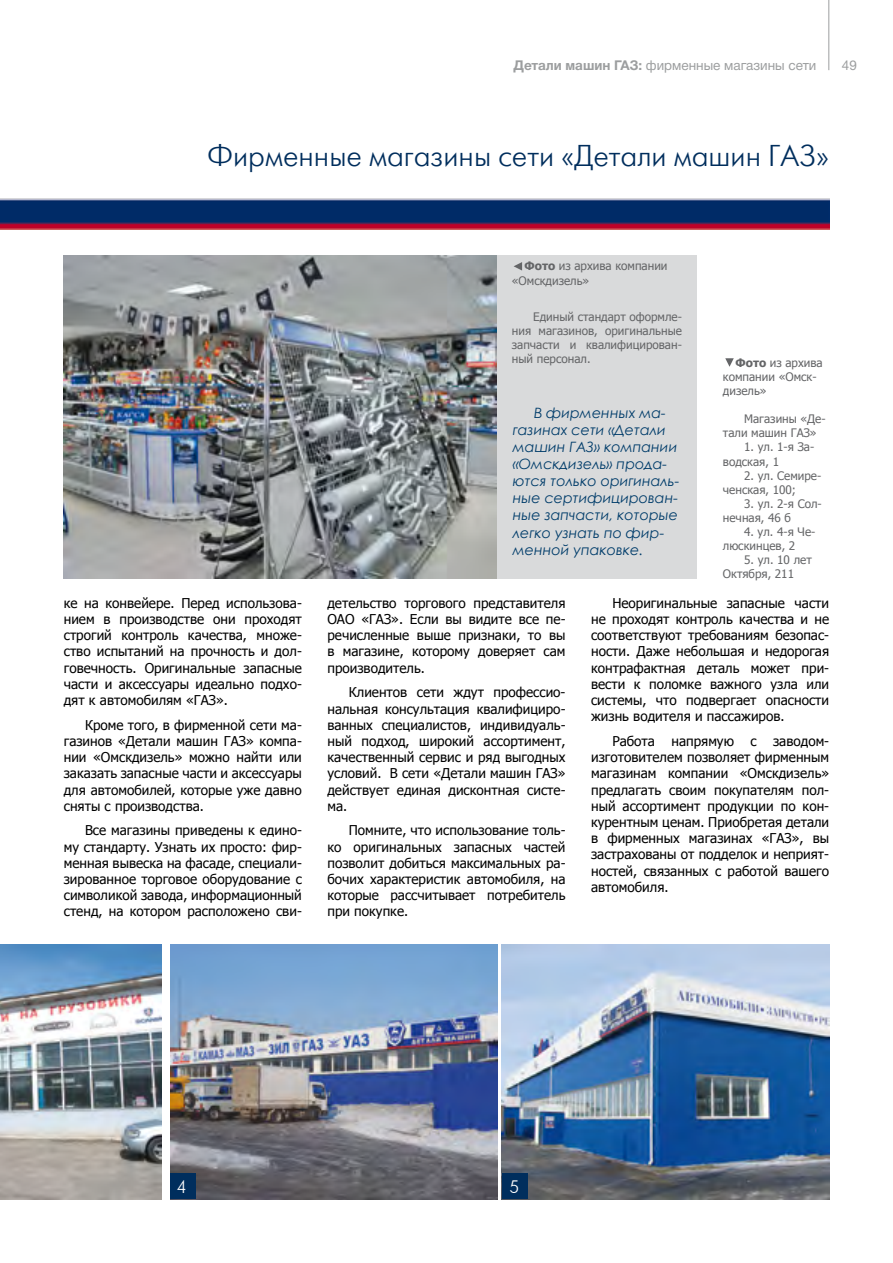
<style>
.page{position:relative;width:893px;height:1263px;background:#fff}
.page>*{position:absolute;margin:0;border:0;box-sizing:border-box;transform-origin:0 0}
.t1{font:30px "Futuris Light C";color:#002e5d}
.t2{font:18px "Futuris";color:#fff}
.t3{font:italic 14.25px/17.1px "Century Gothic";color:#003c6a}
.t4{font:13.5px/16.2px "Tahoma";color:#000;text-align:justify}
.t5{font:13.5px "Helvetica 5 Normal";color:#9c9e9f}
.t6{font:11.7px/14.1px "Tahoma";color:#646567}
.s1{font-family:"Helvetica 7 Bold"}
.s2{font-weight:700}
</style>
<div class="page">
<img style="left:0;top:198px;width:829px;height:31px">
<img style="left:0;top:944px;width:162px;height:255px">
<hr style="left:828px;top:0;width:1px;height:70px;background:#9c9e9f">
<img style="left:502px;top:944px;width:327px;height:255px">
<img style="left:170px;top:944px;width:327px;height:255px">
<img style="left:64px;top:255px;width:433px;height:323px">
<div style="left:497px;top:255px;width:200px;height:323px;background:#d9dadb"></div>
<svg style="left:725px;top:358px;width:9px;height:9px"></svg>
<svg style="left:514px;top:262px;width:8px;height:9px"></svg>
<div style="left:170px;top:1174px;width:26px;height:25px;background:#002e5d"></div>
<div style="left:502px;top:1174px;width:25px;height:25px;background:#002e5d"></div>
<p class="t5" style="left:513px;top:58px;width:304px"><span class="s1">Детали машин ГАЗ:</span> фирменные магазины сети</p>
<p class="t5" style="left:842px;top:58px;width:17px">49</p>
<h1 class="t1" style="left:207px;top:140px;width:623px">Фирменные магазины сети «Детали машин ГАЗ»</h1>
<p class="t4" style="left:64px;top:594px;width:240px">ке на конвейере. Перед использова&shy;нием в производстве они проходят строгий контроль качества, множе&shy;ство испытаний на прочность и дол&shy;говечность. Оригинальные запасные части и аксессуары идеально подхо&shy;дят к автомобилям «ГАЗ».</p>
<p class="t4" style="left:64px;top:716px;width:240px;text-indent:21px">Кроме того, в фирменной сети ма&shy;газинов «Детали машин ГАЗ» компа&shy;нии «Омскдизель» можно найти или заказать запасные части и аксессуары для автомобилей, которые уже давно сняты с производства.</p>
<p class="t4" style="left:64px;top:822px;width:240px;text-indent:21px">Все магазины приведены к едино&shy;му стандарту. Узнать их просто: фир&shy;менная вывеска на фасаде, специали&shy;зированное торговое оборудование с символикой завода, информационный стенд, на котором расположено сви-</p>
<p class="t6" style="left:512px;top:259px;width:157px;text-indent:13px"><span class="s2">Фото</span> из архива компании «Омскдизель»</p>
<p class="t6" style="left:512px;top:309px;width:172px;text-align:justify;text-indent:21px">Единый стандарт оформле&shy;ния магазинов, оригинальные запчасти и квалифицирован&shy;ный персонал.</p>
<p class="t3" style="left:513px;top:404px;width:168px;text-indent:21px">В фирменных ма&shy;газинах сети «Детали машин ГАЗ» компании «Омскдизель» прода&shy;ются только оригиналь&shy;ные сертифицирован&shy;ные запчасти, которые легко узнать по фир&shy;менной упаковке.</p>
<p class="t6" style="left:723px;top:355px;width:101px;text-indent:13px"><span class="s2">Фото</span> из архива компании «Омск&shy;дизель»</p>
<p class="t6" style="left:723px;top:411px;width:104px;text-indent:21px">Магазины «Де&shy;тали машин ГАЗ»</p>
<p class="t6" style="left:723px;top:440px;width:93px;text-indent:21px">1. ул. 1-я За&shy;водская, 1</p>
<p class="t6" style="left:723px;top:468px;width:100px;text-indent:21px">2. ул. Семире&shy;ченская, 100;</p>
<p class="t6" style="left:723px;top:496px;width:100px;text-indent:21px">3. ул. 2-я Сол&shy;нечная, 46 б</p>
<p class="t6" style="left:723px;top:524px;width:94px;text-indent:21px">4. ул. 4-я Че&shy;люскинцев, 2</p>
<p class="t6" style="left:723px;top:552px;width:90px;text-indent:21px">5. ул. 10 лет<br>Октября, 211</p>
<p class="t4" style="left:327px;top:594px;width:240px">детельство торгового представителя ОАО «ГАЗ». Если вы видите все пе&shy;речисленные выше признаки, то вы в магазине, которому доверяет сам производитель.</p>
<p class="t4" style="left:327px;top:684px;width:240px;text-indent:21px">Клиентов сети ждут профессио&shy;нальная консультация квалифициро&shy;ванных специалистов, индивидуаль&shy;ный подход, широкий ассортимент, качественный сервис и ряд выгодных условий. В сети «Детали машин ГАЗ» действует единая дисконтная систе&shy;ма.</p>
<p class="t4" style="left:327px;top:822px;width:240px;text-indent:21px">Помните, что использование толь&shy;ко оригинальных запасных частей позволит добиться максимальных ра&shy;бочих характеристик автомобиля, на которые рассчитывает потребитель при покупке.</p>
<p class="t4" style="left:591px;top:594px;width:240px;text-indent:21px">Неоригинальные запасные части не проходят контроль качества и не соответствуют требованиям безопас&shy;ности. Даже небольшая и недорогая контрафактная деталь может при&shy;вести к поломке важного узла или системы, что подвергает опасности жизнь водителя и пассажиров.</p>
<p class="t4" style="left:591px;top:732px;width:240px;text-indent:21px">Работа напрямую с заводом&shy;изготовителем позволяет фирменным магазинам компании «Омскдизель» предлагать своим покупателям пол&shy;ный ассортимент продукции по кон&shy;курентным ценам. Приобретая детали в фирменных магазинах «ГАЗ», вы застрахованы от подделок и неприят&shy;ностей, связанных с работой вашего автомобиля.</p>
<h2 class="t2" style="left:177px;top:1178px;width:11px">4</h2>
<h2 class="t2" style="left:510px;top:1178px;width:11px">5</h2>
</div>
